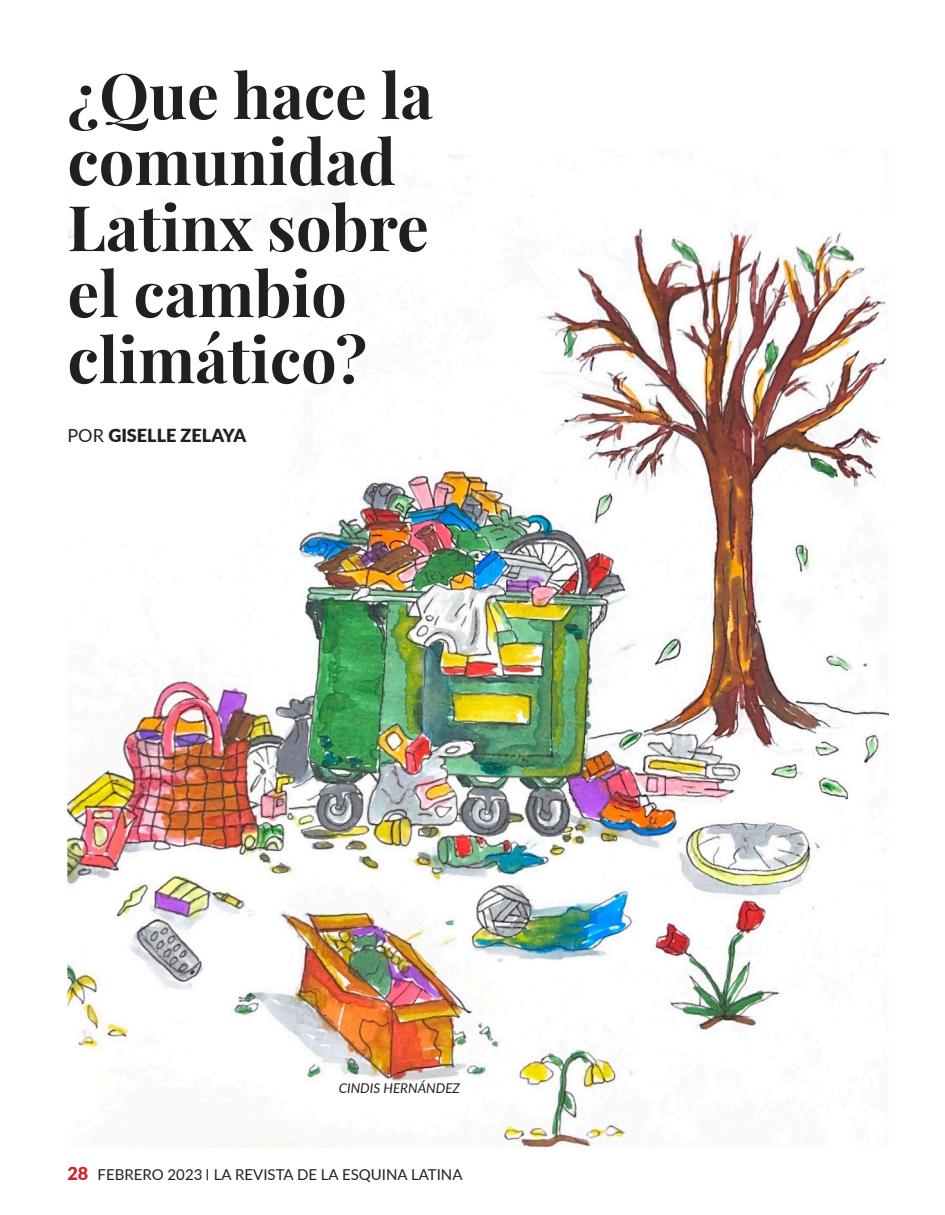
<style>
.page{position:relative;width:945px;height:1215px;background:#fff}
.page>*{position:absolute;margin:0;border:0;box-sizing:border-box;transform-origin:0 0}
.t1{font:700 63px/66px "Playfair Display";color:#231f20}
.t2{font:900 18px "Lato";color:#231f20}
.t3{font:15px "Lato";color:#231f20}
.t4{font:italic 13.5px "Lato";color:#231f20}
.s1{font-weight:400}
.s2{font-weight:900;font-size:18px;color:#d1232a}
</style>
<div class="page">
<img style="left:68px;top:155px;width:820px;height:993px">
<p class="t1" style="left:68px;top:62px;width:367px">¿Que hace la comunidad<br>Latinx sobre el cambio climático?</p>
<p class="t2" style="left:68px;top:422px;width:180px"><span class="s1">POR</span> GISELLE ZELAYA</p>
<p class="t4" style="left:339px;top:1078px;width:123px">CINDIS HERNÁNDEZ</p>
<p class="t3" style="left:68px;top:1164px;width:397px"><span class="s2">28</span> FEBRERO 2023 LA REVISTA DE LA ESQUINA LATINA</p>
</div>
